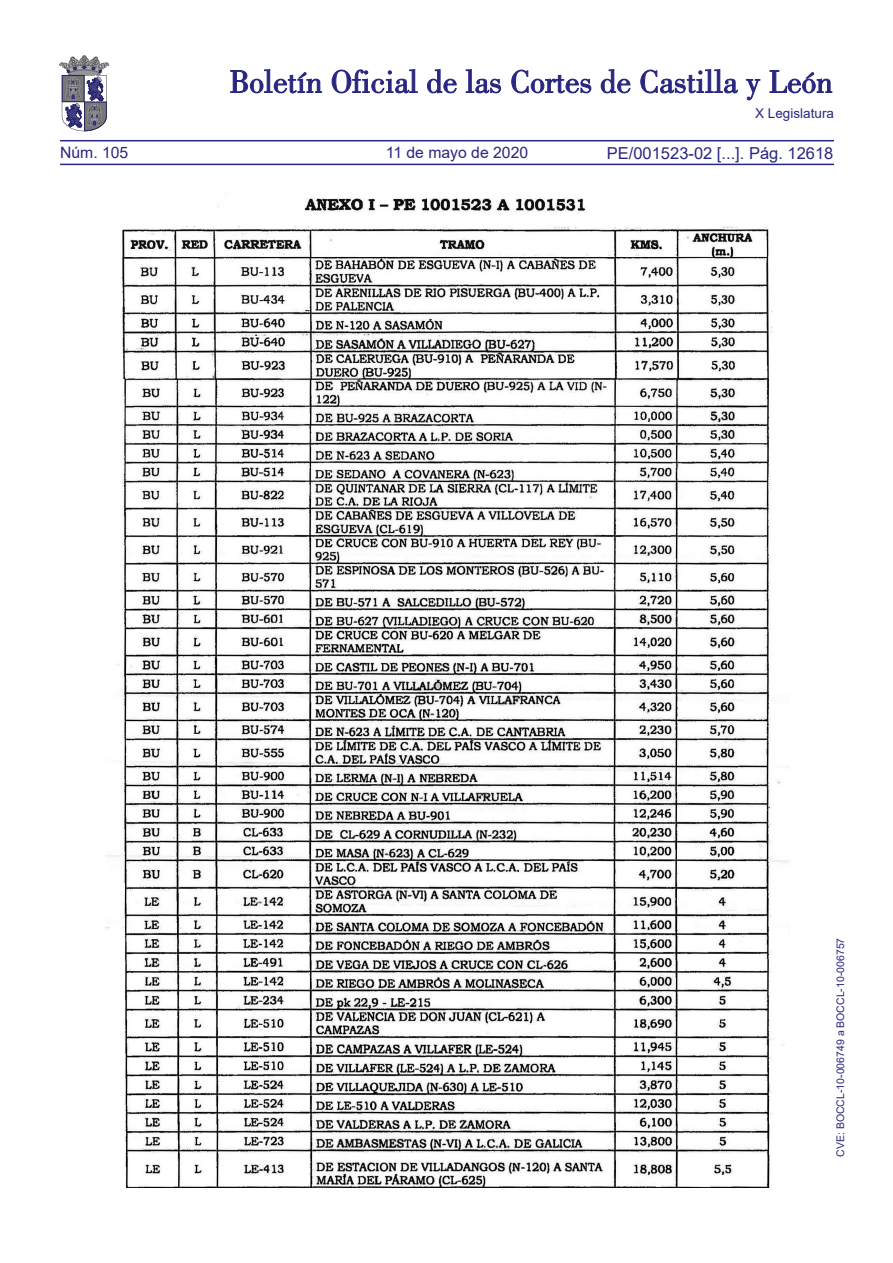
<style>
.page{position:relative;width:893px;height:1263px;background:#fff}
.page>*{position:absolute;margin:0;border:0;box-sizing:border-box;transform-origin:0 0}
.t1{font:16.5px "Arial";color:#292780}
.t2{font:15.75px "Arial";color:#292780}
.t3{font:13.5px "Arial";color:#292780}
.t4{font:10.5px "Arial";color:#292780}
</style>
<div class="page">
<hr style="left:60px;top:164px;width:774px;height:1px;background:#292780">
<hr style="left:60px;top:140px;width:774px;height:1px;background:#292780">
<svg style="left:230px;top:69px;width:92px;height:24px"></svg>
<svg style="left:332px;top:69px;width:86px;height:24px"></svg>
<svg style="left:427px;top:69px;width:30px;height:24px"></svg>
<svg style="left:466px;top:69px;width:35px;height:24px"></svg>
<svg style="left:511px;top:70px;width:80px;height:23px"></svg>
<svg style="left:601px;top:69px;width:29px;height:24px"></svg>
<svg style="left:640px;top:69px;width:98px;height:24px"></svg>
<svg style="left:746px;top:79px;width:14px;height:21px"></svg>
<svg style="left:770px;top:70px;width:62px;height:23px"></svg>
<svg style="left:60px;top:55px;width:49px;height:76px"></svg>
<img style="left:122px;top:198px;width:647px;height:59px">
<img style="left:122px;top:257px;width:650px;height:122px">
<img style="left:106px;top:379px;width:683px;height:809px">
<h2 class="t2" style="left:60px;top:142px;width:70px">Núm. 105</h2>
<h2 class="t2" style="left:386px;top:142px;width:144px">11 de mayo de 2020</h2>
<p class="t3" style="left:755px;top:104px;width:80px">X Legislatura</p>
<h1 class="t1" style="left:607px;top:141px;width:228px">PE/001523-02 [...]. Pág. 12618</h1>
<p class="t4" style="left:833px;top:1157px;width:220px;rotate:-90deg">CVE: BOCCL-10-006749 a BOCCL-10-006757</p>
</div>
